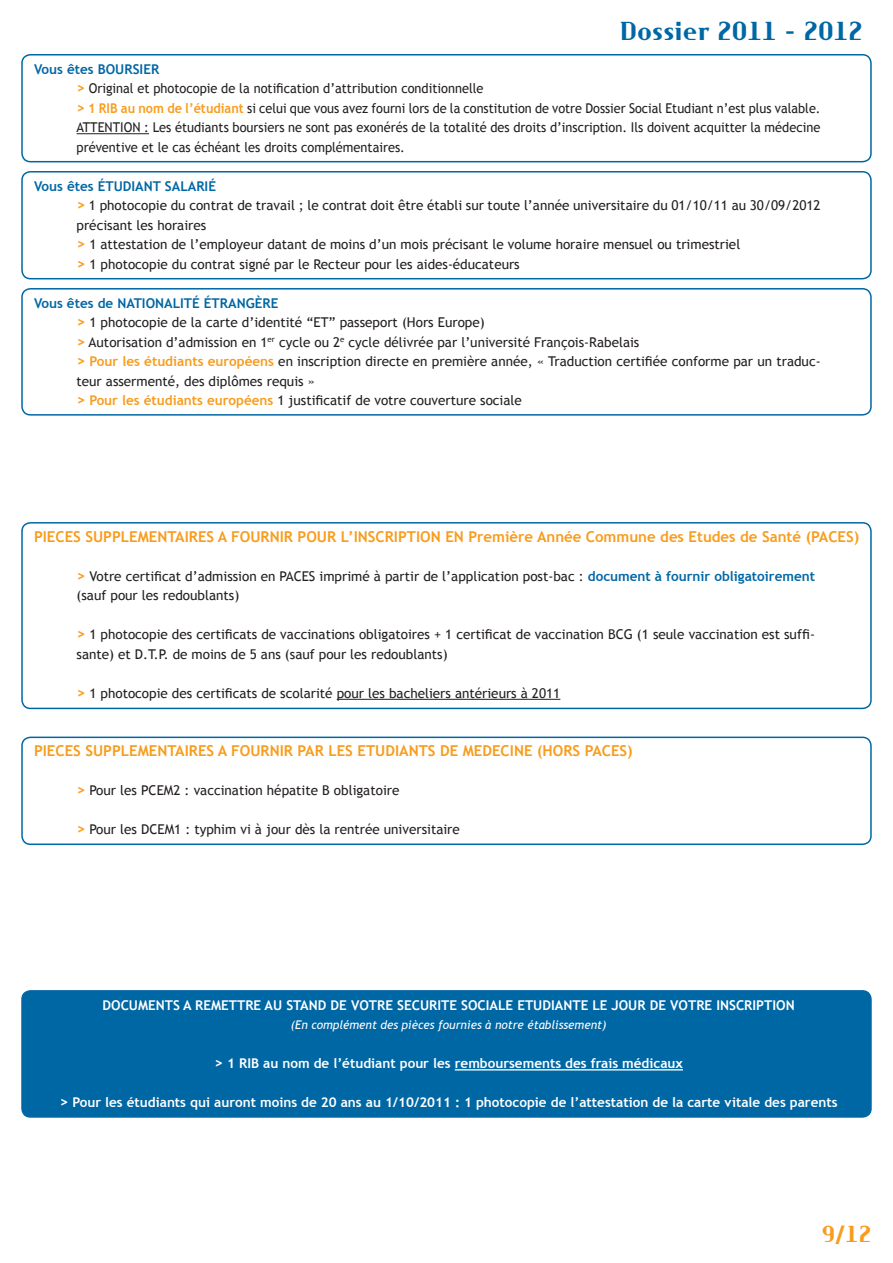
<style>
.page{position:relative;width:893px;height:1263px;background:#fff}
.page>*{position:absolute;margin:0;border:0;box-sizing:border-box;transform-origin:0 0}
.t1{font:700 27px "Maverick";color:#0067a5}
.t2{font:700 24px "Maverick";color:#f89c1c}
.t3{font:700 15px "Trebuchet MS";color:#f89c1c}
.t4{font:13.5px/19.5px "Trebuchet MS";color:#231f20}
.t5{font:13.5px/19.5px "Trebuchet MS";color:#231f20;scale:.95 1}
.t6{font:700 13.5px "Trebuchet MS";color:#fff}
.t7{font:700 13.5px "Trebuchet MS";color:#0067a5}
.t8{font:italic 12px "Trebuchet MS";color:#fff}
.s1{font-weight:700;color:#0067a5}
.s2{font-weight:700;font-size:15px;color:#f89c1c}
.s3{font-weight:700;color:#f89c1c}
.s4{font-size:15px}
</style>
<div class="page">
<div style="left:21px;top:54px;width:851px;height:108px;border:2px solid #0067a5;border-radius:9px"></div>
<div style="left:21px;top:171px;width:851px;height:108px;border:2px solid #0067a5;border-radius:9px"></div>
<div style="left:21px;top:288px;width:851px;height:128px;border:2px solid #0067a5;border-radius:9px"></div>
<div style="left:21px;top:522px;width:851px;height:187px;border:2px solid #0067a5;border-radius:9px"></div>
<div style="left:21px;top:737px;width:851px;height:108px;border:2px solid #0067a5;border-radius:9px"></div>
<div style="left:22px;top:991px;width:849px;height:126px;background:#0067a5;border-radius:9px"></div>
<div style="left:21px;top:990px;width:851px;height:128px;border:2px solid #0067a5;border-radius:9px"></div>
<hr style="left:77px;top:133px;width:72px;height:1px;background:#231f20">
<hr style="left:337px;top:699px;width:223px;height:1px;background:#231f20">
<hr style="left:455px;top:1069px;width:228px;height:1px;background:#fff">
<h1 class="t1" style="left:620px;top:14px;width:245px">Dossier 2011 - 2012</h1>
<p class="t5" style="left:77px;top:59px;width:785px;text-indent:-43px"><span class="s1">Vous êtes boursier<br></span><span class="s2">&gt;</span> Original et photocopie de la notification d’attribution conditionnelle<br><span class="s2">&gt;</span> <span class="s3">1 RIB au nom de l’étudiant</span> si celui que vous avez fourni lors de la constitution de votre Dossier Social Etudiant n’est plus valable.<br>ATTENTION : Les étudiants boursiers ne sont pas exonérés de la totalité des droits d’inscription. Ils doivent acquitter la médecine préventive et le cas échéant les droits complémentaires.</p>
<p class="t7" style="left:34px;top:177px;width:81px">Vous êtes étudiant</p>
<p class="t7" style="left:165px;top:177px;width:8px">salari</p>
<p class="t4" style="left:77px;top:176px;width:746px;text-indent:132px"><span class="s1">é<br></span><span class="s2">&gt;</span> 1 photocopie du contrat de travail ; le contrat doit être établi sur toute l’année universitaire du 01/10/11 au 30/09/2012 précisant les horaires<br><span class="s2">&gt;</span> 1 attestation de l’employeur datant de moins d’un mois précisant le volume horaire mensuel ou trimestriel<br><span class="s2">&gt;</span> 1 photocopie du contrat signé par le Recteur pour les aides-éducateurs</p>
<p class="t7" style="left:34px;top:294px;width:92px">Vous êtes de nationalit</p>
<p class="t7" style="left:192px;top:294px;width:29px">é étrang</p>
<p class="t4" style="left:77px;top:293px;width:746px;text-indent:178px"><span class="s1">ère<br></span><span class="s2">&gt;</span> 1 photocopie de la carte d’identité “ET” passeport (Hors Europe)<br><span class="s2">&gt;</span> Autorisation d’admission en 1<sup>er</sup> cycle ou 2<sup>e</sup> cycle délivrée par l’université François-Rabelais<br><span class="s2">&gt;</span> <span class="s3">Pour les étudiants européens</span> en inscription directe en première année, « Traduction certifiée conforme par un traduc&shy;teur assermenté, des diplômes requis »<br><span class="s2">&gt;</span> <span class="s3">Pour les étudiants européens</span> 1 justificatif de votre couverture sociale</p>
<p class="t3" style="left:34px;top:527px;width:827px">PIECES SUPPLEMENTAIRES A FOURNIR POUR L’INSCRIPTION EN Première Année Commune des Etudes de Santé (PACES)</p>
<p class="t4" style="left:77px;top:566px;width:740px"><span class="s2">&gt;</span> Votre certificat d’admission en PACES imprimé à partir de l’application post-bac : <span class="s1">document à fournir obligatoirement </span>(sauf pour les redoublants)</p>
<p class="t4" style="left:77px;top:625px;width:740px"><span class="s2">&gt;</span> 1 photocopie des certificats de vaccinations obligatoires + 1 certificat de vaccination BCG (1 seule vaccination est suffi&shy;sante) et D.T.P. de moins de 5 ans (sauf pour les redoublants)</p>
<p class="t4" style="left:77px;top:683px;width:485px"><span class="s2">&gt;</span> 1 photocopie des certificats de scolarité pour les bacheliers antérieurs à 2011</p>
<p class="t3" style="left:34px;top:741px;width:600px">PIECES SUPPLEMENTAIRES A FOURNIR PAR LES ETUDIANTS DE MEDECINE (HORS PACES)</p>
<p class="t4" style="left:77px;top:781px;width:324px"><span class="s2">&gt;</span> Pour les PCEM2 : vaccination hépatite B obligatoire</p>
<p class="t4" style="left:77px;top:820px;width:385px"><span class="s2">&gt;</span> Pour les DCEM1 : typhim vi à jour dès la rentrée universitaire</p>
<p class="t6" style="left:102px;top:996px;width:694px">DOCUMENTS A REMETTRE AU STAND DE VOTRE SECURITE SOCIALE ETUDIANTE LE JOUR DE VOTRE INSCRIPTION</p>
<p class="t8" style="left:291px;top:1018px;width:317px">(En complément des pièces fournies à notre établissement)</p>
<p class="t6" style="left:214px;top:1055px;width:470px"><span class="s4">&gt;</span> 1 RIB au nom de l’étudiant pour les remboursements des frais médicaux</p>
<p class="t6" style="left:60px;top:1094px;width:779px"><span class="s4">&gt;</span> Pour les étudiants qui auront moins de 20 ans au 1/10/2011 : 1 photocopie de l’attestation de la carte vitale des parents</p>
<h2 class="t2" style="left:822px;top:1219px;width:51px">9/12</h2>
</div>
